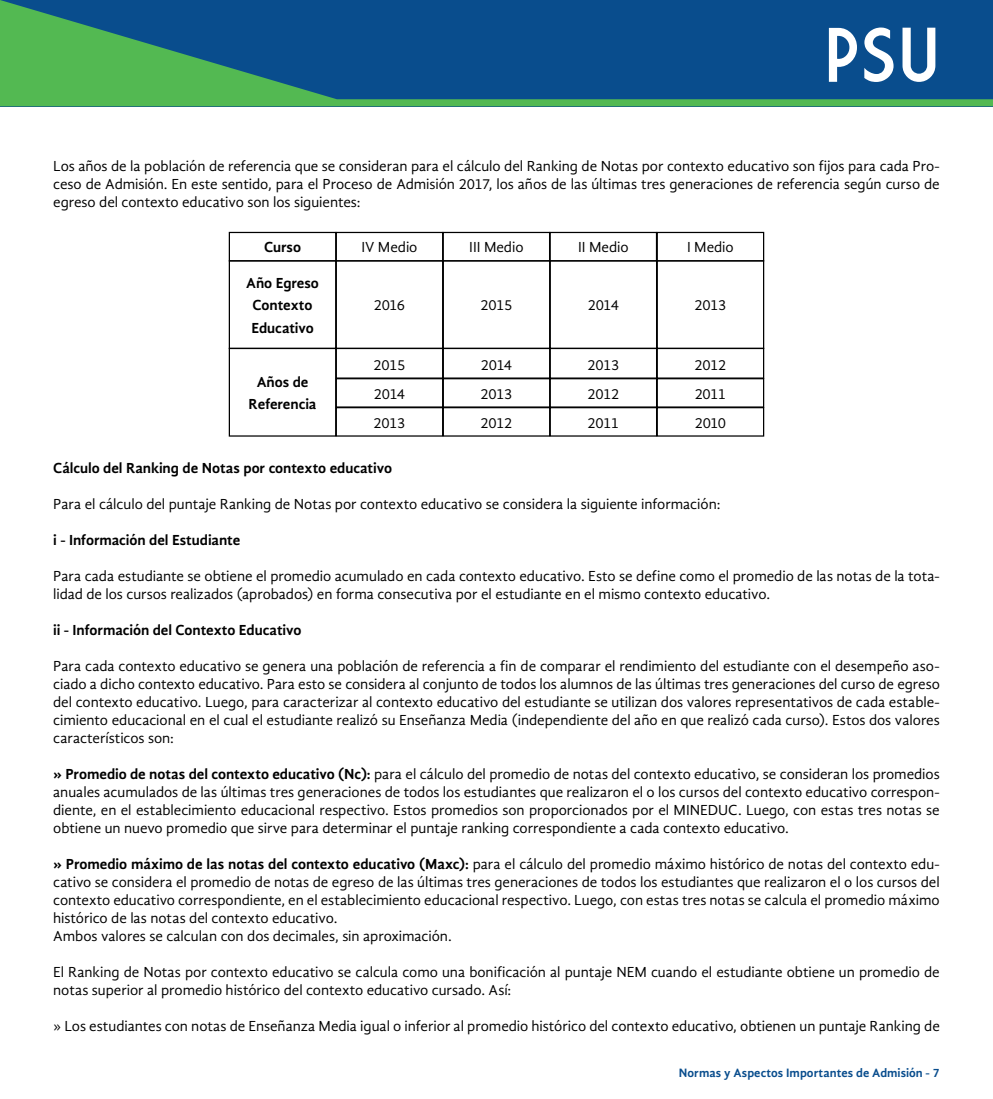
<style>
.page{position:relative;width:993px;height:1099px;background:#fff}
.page>*{position:absolute;margin:0;border:0;box-sizing:border-box;transform-origin:0 0}
.t1{font:75px "Market Deco";color:#fff}
.t2{font:15px/18px "Gandhi Sans";letter-spacing:-.005em;color:#000;text-align:justify}
.t3{font:700 15px/22.5px "Gandhi Sans";letter-spacing:-.005em;color:#000;text-align:center}
.t4{font:700 12.5px "Gandhi Sans";letter-spacing:.005em;color:#094d8d}
.s1{font-weight:700}
</style>
<div class="page">
<svg style="left:0;top:0;width:992px;height:106px;background:#19657f"></svg>
<div style="left:229px;top:232px;width:107px;height:29px;border:1px solid #000"></div>
<div style="left:229px;top:260px;width:107px;height:89px;border:1px solid #000"></div>
<div style="left:229px;top:348px;width:107px;height:88px;border:1px solid #000"></div>
<div style="left:335px;top:260px;width:108px;height:89px;border:1px solid #000"></div>
<div style="left:442px;top:260px;width:108px;height:89px;border:1px solid #000"></div>
<div style="left:549px;top:260px;width:108px;height:89px;border:1px solid #000"></div>
<div style="left:656px;top:260px;width:108px;height:89px;border:1px solid #000"></div>
<div style="left:442px;top:232px;width:108px;height:29px;border:1px solid #000"></div>
<div style="left:335px;top:232px;width:108px;height:29px;border:1px solid #000"></div>
<div style="left:656px;top:378px;width:108px;height:29px;border:1px solid #000"></div>
<div style="left:335px;top:348px;width:108px;height:31px;border:1px solid #000"></div>
<div style="left:442px;top:348px;width:108px;height:31px;border:1px solid #000"></div>
<div style="left:549px;top:348px;width:108px;height:31px;border:1px solid #000"></div>
<div style="left:656px;top:348px;width:108px;height:31px;border:1px solid #000"></div>
<div style="left:335px;top:407px;width:108px;height:29px;border:1px solid #000"></div>
<div style="left:442px;top:407px;width:108px;height:29px;border:1px solid #000"></div>
<div style="left:549px;top:407px;width:108px;height:29px;border:1px solid #000"></div>
<div style="left:656px;top:407px;width:108px;height:29px;border:1px solid #000"></div>
<div style="left:549px;top:232px;width:108px;height:29px;border:1px solid #000"></div>
<div style="left:656px;top:232px;width:108px;height:29px;border:1px solid #000"></div>
<h1 class="t1" style="left:824px;top:14px;width:117px">PSU</h1>
<p class="t2" style="left:53px;top:157px;width:887px">Los años de la población de referencia que se consideran para el cálculo del Ranking de Notas por contexto educativo son fijos para cada Pro&shy;ceso de Admisión. En este sentido, para el Proceso de Admisión 2017, los años de las últimas tres generaciones de referencia según curso de egreso del contexto educativo son los siguientes:</p>
<p class="t2" style="left:361px;top:238px;width:58px">IV Medio</p>
<p class="t2" style="left:469px;top:238px;width:56px">III Medio</p>
<p class="t2" style="left:578px;top:238px;width:52px">II Medio</p>
<p class="t2" style="left:686px;top:238px;width:48px">I Medio</p>
<p class="t3" style="left:264px;top:236px;width:38px">Curso</p>
<p class="t3" style="left:246px;top:271px;width:74px">Año Egreso<br>Contexto<br>Educativo</p>
<p class="t2" style="left:373px;top:296px;width:33px">2016</p>
<p class="t2" style="left:480px;top:296px;width:33px">2015</p>
<p class="t2" style="left:587px;top:296px;width:33px">2014</p>
<p class="t2" style="left:694px;top:296px;width:33px">2013</p>
<p class="t3" style="left:248px;top:370px;width:69px">Años de<br>Referencia</p>
<p class="t2" style="left:373px;top:355px;width:33px">2015</p>
<p class="t2" style="left:480px;top:355px;width:33px">2014</p>
<p class="t2" style="left:587px;top:355px;width:33px">2013</p>
<p class="t2" style="left:694px;top:355px;width:33px">2012</p>
<p class="t2" style="left:374px;top:384px;width:33px">2014</p>
<p class="t2" style="left:480px;top:384px;width:33px">2013</p>
<p class="t2" style="left:587px;top:384px;width:33px">2012</p>
<p class="t2" style="left:694px;top:384px;width:33px">2011</p>
<p class="t2" style="left:373px;top:413px;width:33px">2013</p>
<p class="t2" style="left:480px;top:413px;width:33px">2012</p>
<p class="t2" style="left:587px;top:413px;width:33px">2011</p>
<p class="t2" style="left:694px;top:413px;width:33px">2010</p>
<p class="t3" style="left:53px;top:456px;width:340px">Cálculo del Ranking de Notas por contexto educativo</p>
<p class="t2" style="left:53px;top:495px;width:668px">Para el cálculo del puntaje Ranking de Notas por contexto educativo se considera la siguiente información:</p>
<p class="t3" style="left:53px;top:528px;width:188px">i - Información del Estudiante</p>
<p class="t2" style="left:53px;top:567px;width:887px">Para cada estudiante se obtiene el promedio acumulado en cada contexto educativo. Esto se define como el promedio de las notas de la tota&shy;lidad de los cursos realizados (aprobados) en forma consecutiva por el estudiante en el mismo contexto educativo.</p>
<p class="t3" style="left:53px;top:618px;width:249px">ii - Información del Contexto Educativo</p>
<p class="t2" style="left:53px;top:657px;width:887px">Para cada contexto educativo se genera una población de referencia a fin de comparar el rendimiento del estudiante con el desempeño aso&shy;ciado a dicho contexto educativo. Para esto se considera al conjunto de todos los alumnos de las últimas tres generaciones del curso de egreso del contexto educativo. Luego, para caracterizar al contexto educativo del estudiante se utilizan dos valores representativos de cada estable&shy;cimiento educacional en el cual el estudiante realizó su Enseñanza Media (independiente del año en que realizó cada curso). Estos dos valores característicos son:</p>
<p class="t2" style="left:53px;top:765px;width:887px"><span class="s1">» Promedio de notas del contexto educativo (Nc):</span> para el cálculo del promedio de notas del contexto educativo, se consideran los promedios anuales acumulados de las últimas tres generaciones de todos los estudiantes que realizaron el o los cursos del contexto educativo correspon&shy;diente, en el establecimiento educacional respectivo. Estos promedios son proporcionados por el MINEDUC. Luego, con estas tres notas se obtiene un nuevo promedio que sirve para determinar el puntaje ranking correspondiente a cada contexto educativo.</p>
<p class="t2" style="left:53px;top:855px;width:887px"><span class="s1">» Promedio máximo de las notas del contexto educativo (Maxc):</span> para el cálculo del promedio máximo histórico de notas del contexto edu&shy;cativo se considera el promedio de notas de egreso de las últimas tres generaciones de todos los estudiantes que realizaron el o los cursos del contexto educativo correspondiente, en el establecimiento educacional respectivo. Luego, con estas tres notas se calcula el promedio máximo histórico de las notas del contexto educativo.</p>
<p class="t2" style="left:53px;top:927px;width:400px">Ambos valores se calculan con dos decimales, sin aproximación.</p>
<p class="t2" style="left:53px;top:963px;width:887px">El Ranking de Notas por contexto educativo se calcula como una bonificación al puntaje NEM cuando el estudiante obtiene un promedio de notas superior al promedio histórico del contexto educativo cursado. Así:</p>
<p class="t2" style="left:53px;top:1017px;width:887px">» Los estudiantes con notas de Enseñanza Media igual o inferior al promedio histórico del contexto educativo, obtienen un puntaje Ranking de</p>
<p class="t4" style="left:678px;top:1065px;width:262px">Normas y Aspectos Importantes de Admisión - 7</p>
</div>
